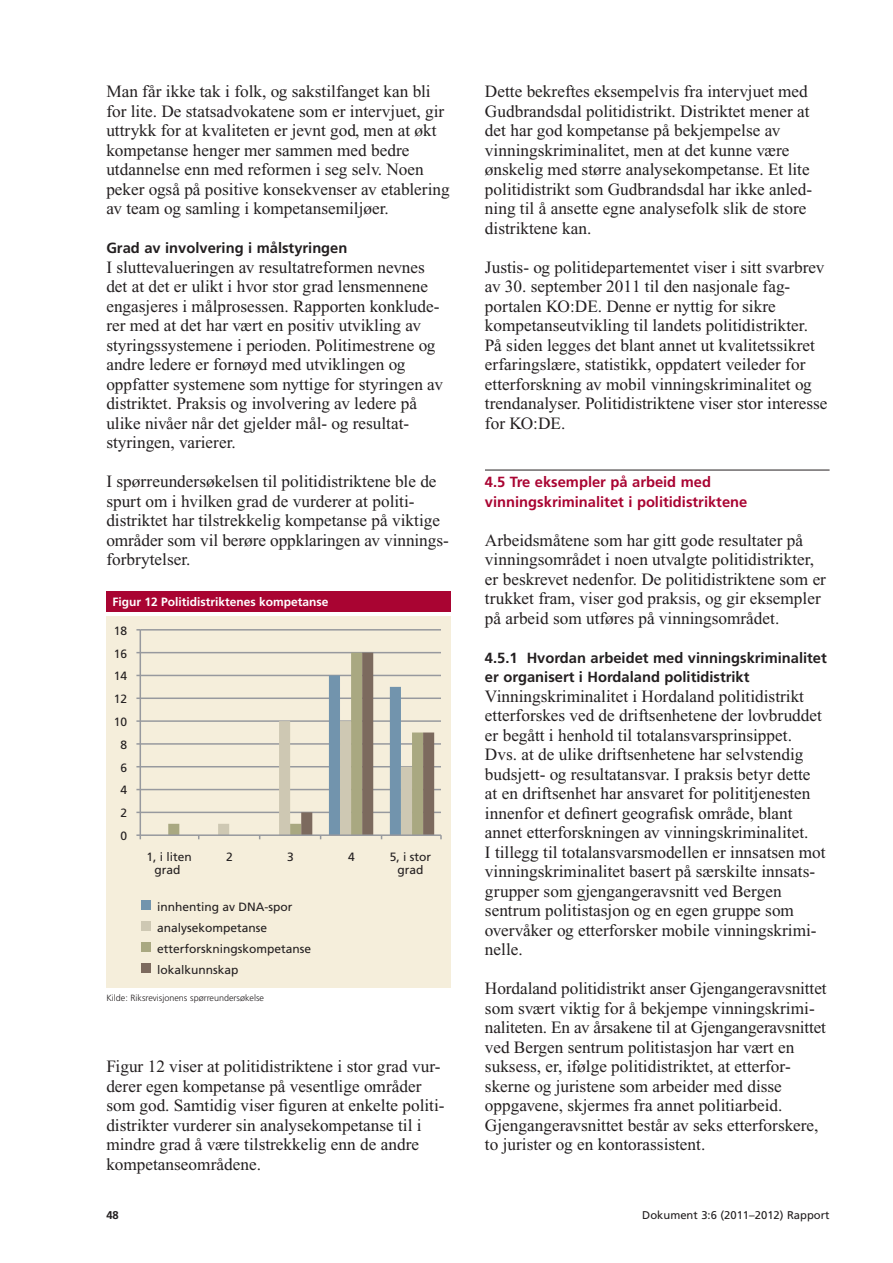
<style>
.page{position:relative;width:893px;height:1263px;background:#fff}
.page>*{position:absolute;margin:0;border:0;box-sizing:border-box;transform-origin:0 0}
.t1{font:17.25px/19.5px "Times New Roman PS Std";color:#231f20}
.t2{font:700 14.7px/19.5px "Frutiger LT Std";color:#231f20}
.t3{font:700 14.7px/19.5px "Frutiger LT Std";color:#a90432}
.t4{font:12px/20.9px "Frutiger LT Std";color:#231f20;text-align:center}
.t5{font:700 12px "Frutiger LT Std";color:#fff}
.t6{font:11.25px "Frutiger LT Std";color:#231f20}
.t7{font:700 11.25px "Frutiger LT Std";color:#231f20}
.t8{font:300 9px "Frutiger LT Std";color:#231f20}
</style>
<div class="page">
<div style="left:106px;top:591px;width:345px;height:21px;background:#a90432"></div>
<div style="left:106px;top:616px;width:345px;height:372px;background:#f5eedb"></div>
<hr style="left:140px;top:812px;width:301px;height:1px;background:#97999e">
<hr style="left:140px;top:789px;width:301px;height:1px;background:#97999e">
<hr style="left:140px;top:766px;width:301px;height:1px;background:#97999e">
<hr style="left:140px;top:743px;width:301px;height:2px;background:#97999e">
<hr style="left:140px;top:720px;width:301px;height:2px;background:#97999e">
<hr style="left:140px;top:698px;width:301px;height:1px;background:#97999e">
<hr style="left:140px;top:675px;width:301px;height:1px;background:#97999e">
<hr style="left:140px;top:652px;width:301px;height:1px;background:#97999e">
<hr style="left:140px;top:629px;width:301px;height:2px;background:#97999e">
<svg style="left:168px;top:653px;width:50px;height:181px"></svg>
<hr style="left:139px;top:630px;width:2px;height:205px;background:#97999e">
<hr style="left:140px;top:834px;width:301px;height:2px;background:#97999e">
<svg style="left:136px;top:834px;width:5px;height:5px"></svg>
<svg style="left:218px;top:653px;width:216px;height:186px"></svg>
<div style="left:141px;top:900px;width:10px;height:10px;background:#7294ad"></div>
<div style="left:141px;top:921px;width:10px;height:10px;background:#cec8b3"></div>
<div style="left:141px;top:942px;width:10px;height:10px;background:#a9a881"></div>
<div style="left:141px;top:963px;width:10px;height:9px;background:#7c6a5e"></div>
<hr style="left:485px;top:470px;width:344px;height:1px;background:#231f20">
<p class="t1" style="left:106px;top:83px;width:345px">Man får ikke tak i folk, og sakstilfanget kan bli for lite. De statsadvokatene som er intervjuet, gir uttrykk for at kvaliteten er jevnt god, men at økt kompetanse henger mer sammen med bedre utdannelse enn med reformen i seg selv. Noen peker også på positive konsekvenser av etablering av team og samling i kompetansemiljøer.</p>
<p class="t2" style="left:106px;top:240px;width:242px">Grad av involvering i målstyringen</p>
<p class="t1" style="left:106px;top:259px;width:338px">I sluttevalueringen av resultatreformen nevnes det at det er ulikt i hvor stor grad lensmennene engasjeres i målprosessen. Rapporten konklude&shy;rer med at det har vært en positiv utvikling av styringssystemene i perioden. Politimestrene og andre ledere er fornøyd med utviklingen og oppfatter systemene som nyttige for styringen av distriktet. Praksis og involvering av ledere på ulike nivåer når det gjelder mål- og resultat&shy;styringen, varierer.</p>
<p class="t1" style="left:106px;top:473px;width:344px">I spørreundersøkelsen til politidistriktene ble de spurt om i hvilken grad de vurderer at politi&shy;distriktet har tilstrekkelig kompetanse på viktige områder som vil berøre oppklaringen av vinnings&shy;forbrytelser.</p>
<p class="t5" style="left:112px;top:597px;width:218px">Figur 12 Politidistriktenes kompetanse</p>
<p class="t4" style="left:114px;top:621px;width:15px">18</p>
<p class="t4" style="left:114px;top:644px;width:15px">16</p>
<p class="t4" style="left:114px;top:667px;width:15px">14</p>
<p class="t4" style="left:114px;top:690px;width:15px">12</p>
<p class="t4" style="left:114px;top:712px;width:15px">10</p>
<p class="t4" style="left:120px;top:735px;width:8px">8</p>
<p class="t4" style="left:120px;top:758px;width:8px">6</p>
<p class="t4" style="left:120px;top:781px;width:8px">4</p>
<p class="t4" style="left:120px;top:804px;width:8px">2</p>
<p class="t4" style="left:120px;top:826px;width:8px">0</p>
<p class="t4" style="left:146px;top:851px;width:47px;line-height:13.5px">1, i liten grad</p>
<p class="t4" style="left:226px;top:847px;width:8px">2</p>
<p class="t4" style="left:287px;top:847px;width:8px">3</p>
<p class="t4" style="left:348px;top:847px;width:8px">4</p>
<p class="t4" style="left:390px;top:851px;width:43px;line-height:13.5px">5, i stor grad</p>
<p class="t4" style="left:157px;top:897px;width:156px;text-align:left">innhenting av DNA-spor analysekompetanse etterforskningskompetanse lokalkunnskap</p>
<p class="t8" style="left:106px;top:994px;width:159px">Kilde: Riksrevisjonens spørreundersøkelse</p>
<p class="t1" style="left:106px;top:1058px;width:340px">Figur 12 viser at politidistriktene i stor grad vur&shy;derer egen kompetanse på vesentlige områder som god. Samtidig viser figuren at enkelte politi&shy;distrikter vurderer sin analysekompetanse til i mindre grad å være tilstrekkelig enn de andre kompetanseområdene.</p>
<p class="t1" style="left:485px;top:83px;width:329px">Dette bekreftes eksempelvis fra intervjuet med Gudbrandsdal politidistrikt. Distriktet mener at det har god kompetanse på bekjempelse av vinningskriminalitet, men at det kunne være ønskelig med større analysekompetanse. Et lite politidistrikt som Gudbrandsdal har ikke anled&shy;ning til å ansette egne analysefolk slik de store distriktene kan.</p>
<p class="t1" style="left:485px;top:259px;width:344px">Justis- og politidepartementet viser i sitt svarbrev av 30. september 2011 til den nasjonale fag&shy;portalen KO:DE. Denne er nyttig for sikre kompetanseutvikling til landets politidistrikter.<br>På siden legges det blant annet ut kvalitetssikret erfaringslære, statistikk, oppdatert veileder for etterforskning av mobil vinningskriminalitet og trendanalyser. Politidistriktene viser stor interesse for KO:DE.</p>
<p class="t3" style="left:485px;top:474px;width:264px">4.5 Tre eksempler på arbeid med vinningskriminalitet i politidistriktene</p>
<p class="t1" style="left:485px;top:532px;width:342px">Arbeidsmåtene som har gitt gode resultater på vinningsområdet i noen utvalgte politidistrikter, er beskrevet nedenfor. De politidistriktene som er trukket fram, viser god praksis, og gir eksempler på arbeid som utføres på vinningsområdet.</p>
<p class="t2" style="left:485px;top:649px;width:343px">4.5.1 Hvordan arbeidet med vinningskriminalitet er organisert i Hordaland politidistrikt</p>
<p class="t1" style="left:485px;top:688px;width:342px">Vinningskriminalitet i Hordaland politidistrikt etterforskes ved de driftsenhetene der lovbruddet er begått i henhold til totalansvarsprinsippet.<br>Dvs. at de ulike driftsenhetene har selvstendig budsjett- og resultatansvar. I praksis betyr dette at en driftsenhet har ansvaret for polititjenesten innenfor et definert geografisk område, blant annet etterforskningen av vinningskriminalitet.<br>I tillegg til totalansvarsmodellen er innsatsen mot vinningskriminalitet basert på særskilte innsats&shy;grupper som gjengangeravsnitt ved Bergen sentrum politistasjon og en egen gruppe som overvåker og etterforsker mobile vinningskrimi&shy;nelle.</p>
<p class="t1" style="left:485px;top:980px;width:343px">Hordaland politidistrikt anser Gjengangeravsnittet som svært viktig for å bekjempe vinningskrimi&shy;naliteten. En av årsakene til at Gjengangeravsnittet ved Bergen sentrum politistasjon har vært en suksess, er, ifølge politidistriktet, at etterfor&shy;skerne og juristene som arbeider med disse oppgavene, skjermes fra annet politiarbeid.<br>Gjengangeravsnittet består av seks etterforskere, to jurister og en kontorassistent.</p>
<p class="t7" style="left:106px;top:1211px;width:14px">48</p>
<p class="t6" style="left:642px;top:1211px;width:189px">Dokument 3:6 (2011–2012) Rapport</p>
</div>
